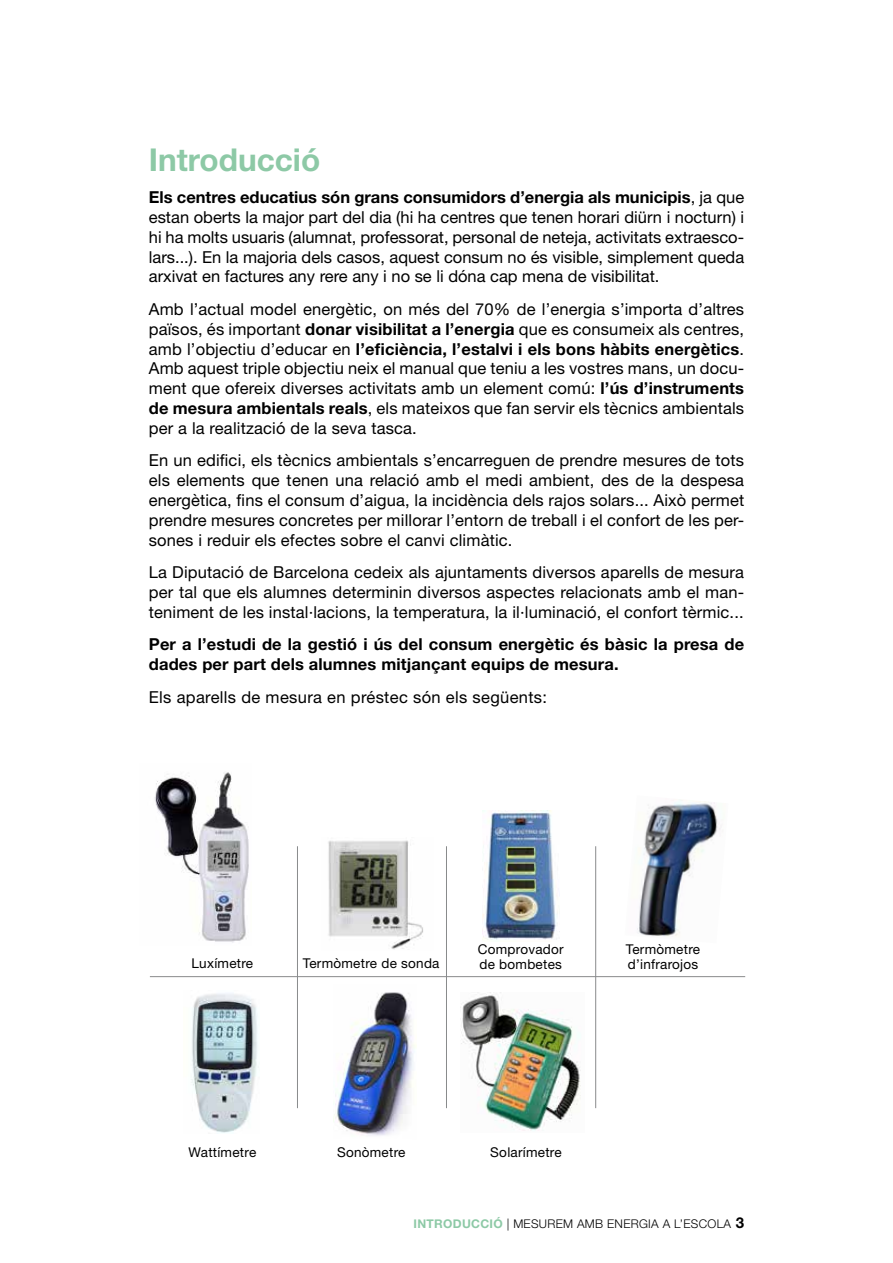
<style>
.page{position:relative;width:893px;height:1263px;background:#fff}
.page>*{position:absolute;margin:0;border:0;box-sizing:border-box;transform-origin:0 0}
.t1{font:700 31.5px "Helvetica Neue LT Std";color:#8dc9a6}
.t2{font:16.5px/19.8px "Helvetica Neue LT Std";letter-spacing:.01em;color:#000;text-align:justify}
.t3{font:700 16.5px/19.8px "Helvetica Neue LT Std";letter-spacing:.01em;color:#000}
.t4{font:13.5px/15px "Helvetica Neue LT Std";letter-spacing:.02em;color:#000}
.t5{font:300 12px "Helvetica Neue LT Std";letter-spacing:.025em;color:#000}
.s1{font-weight:700}
.s2{font-weight:700;color:#8dc9a6}
.s3{font-weight:700;font-size:15px}
</style>
<div class="page">
<img style="left:460px;top:992px;width:121px;height:139px">
<img style="left:328px;top:840px;width:95px;height:109px">
<img style="left:637px;top:800px;width:84px;height:137px">
<hr style="left:297px;top:846px;width:1px;height:262px;background:#898b8c">
<hr style="left:446px;top:846px;width:1px;height:262px;background:#898b8c">
<hr style="left:595px;top:846px;width:1px;height:262px;background:#898b8c">
<hr style="left:150px;top:976px;width:595px;height:1px;background:#898b8c">
<img style="left:335px;top:992px;width:82px;height:144px">
<img style="left:154px;top:772px;width:95px;height:171px">
<img style="left:482px;top:811px;width:76px;height:129px">
<img style="left:191px;top:993px;width:68px;height:140px">
<h1 class="t1" style="left:149px;top:140px;width:173px">Introducció</h1>
<p class="t2" style="left:149px;top:187px;width:597px"><span class="s1">Els centres educatius són grans consumidors d’energia als municipis</span>, ja que estan oberts la major part del dia (hi ha centres que tenen horari diürn i nocturn) i hi ha molts usuaris (alumnat, professorat, personal de neteja, activitats extraesco&shy;lars...). En la majoria dels casos, aquest consum no és visible, simplement queda arxivat en factures any rere any i no se li dóna cap mena de visibilitat.</p>
<p class="t2" style="left:149px;top:299px;width:597px">Amb l’actual model energètic, on més del 70% de l’energia s’importa d’altres països, és important <span class="s1">donar visibilitat a l’energia</span> que es consumeix als centres, amb l’objectiu d’educar en <span class="s1">l’eficiència, l’estalvi i els bons hàbits energètics</span>.<br>Amb aquest triple objectiu neix el manual que teniu a les vostres mans, un docu&shy;ment que ofereix diverses activitats amb un element comú: <span class="s1">l’ús d’instruments de mesura ambientals reals</span>, els mateixos que fan servir els tècnics ambientals per a la realització de la seva tasca.</p>
<p class="t2" style="left:149px;top:450px;width:597px">En un edifici, els tècnics ambientals s’encarreguen de prendre mesures de tots els elements que tenen una relació amb el medi ambient, des de la despesa energètica, fins el consum d’aigua, la incidència dels rajos solars... Això permet prendre mesures concretes per millorar l’entorn de treball i el confort de les per&shy;sones i reduir els efectes sobre el canvi climàtic.</p>
<p class="t2" style="left:149px;top:562px;width:597px">La Diputació de Barcelona cedeix als ajuntaments diversos aparells de mesura per tal que els alumnes determinin diversos aspectes relacionats amb el man&shy;teniment de les instal·lacions, la temperatura, la il·luminació, el confort tèrmic...</p>
<p class="t3" style="left:149px;top:634px;width:597px">Per a l’estudi de la gestió i ús del consum energètic és bàsic la presa de dades per part dels alumnes mitjançant equips de mesura.</p>
<p class="t2" style="left:149px;top:687px;width:400px">Els aparells de mesura en préstec són els següents:</p>
<p class="t4" style="left:192px;top:955px;width:63px">Luxímetre</p>
<p class="t4" style="left:303px;top:955px;width:138px">Termòmetre de sonda</p>
<p class="t4" style="left:478px;top:941px;width:87px">Comprovador de bombetes</p>
<p class="t4" style="left:626px;top:941px;width:76px">Termòmetre d’infrarojos</p>
<p class="t4" style="left:189px;top:1144px;width:69px">Wattímetre</p>
<p class="t4" style="left:337px;top:1144px;width:70px">Sonòmetre</p>
<p class="t4" style="left:490px;top:1144px;width:73px">Solarímetre</p>
<p class="t5" style="left:414px;top:1216px;width:332px"><span class="s2">INTRODUCCIÓ</span> | MESUREM AMB ENERGIA A L’ESCOLA <span class="s3">3</span></p>
</div>
